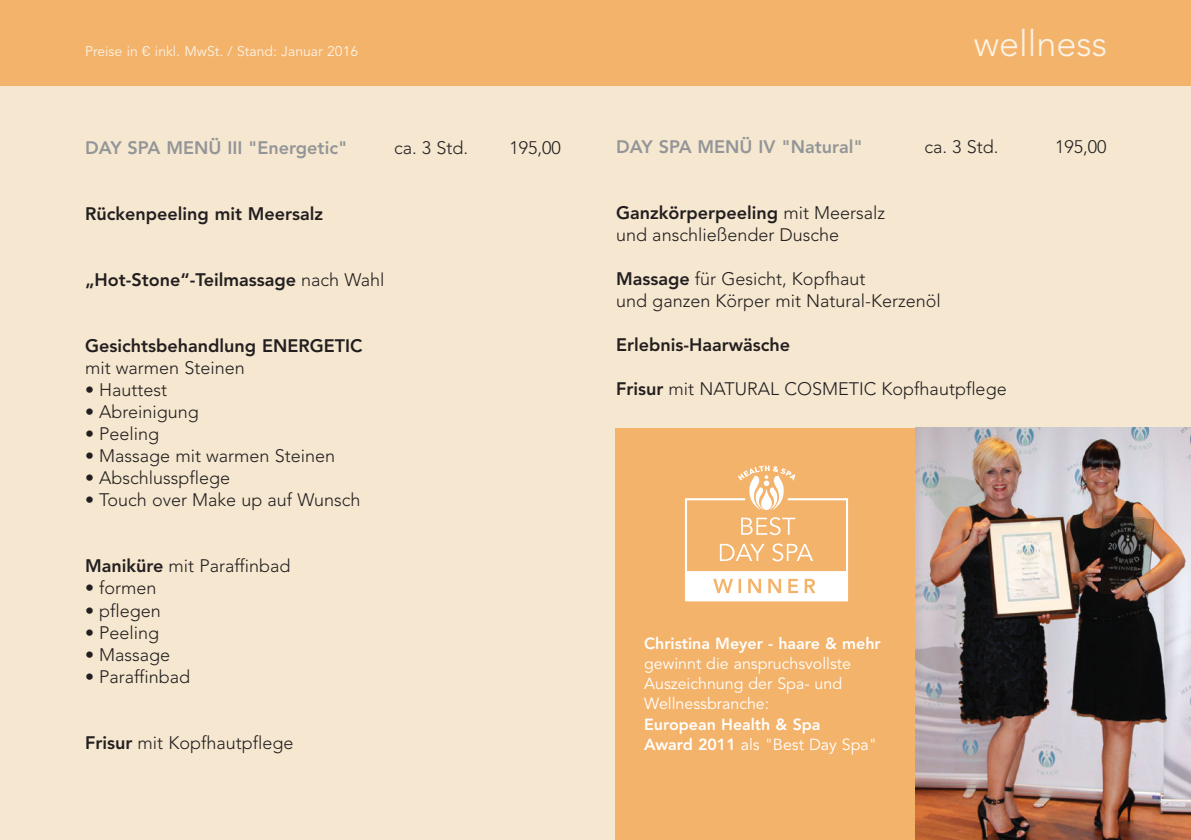
<style>
.page{position:relative;width:1191px;height:840px;background:#fff}
.page>*{position:absolute;margin:0;border:0;box-sizing:border-box;transform-origin:0 0}
.t1{font:300 36px "Avenir";color:#faf3e6}
.t2{font:300 18px/22px "Avenir";color:#231f20}
.t3{font:800 18px "Avenir";color:#231f20}
.t4{font:800 18px "Avenir";color:#939598}
.t5{font:800 16px/20px "Avenir";color:#fff}
.t6{font:16px/20px "Avenir";color:#fff}
.t7{font:14px "Avenir";color:#faf3e6}
.s1{font-family:"DIN"}
.s2{font-weight:300}
.s3{font-weight:800}
.s4{font-weight:400}
</style>
<div class="page">
<div style="left:0;top:0;width:1191px;height:839px;background:#f6e8d0"></div>
<div style="left:0;top:0;width:1191px;height:85px;background:#f4b36a"></div>
<div style="left:615px;top:427px;width:576px;height:412px;background:#f4b36a"></div>
<img style="left:915px;top:427px;width:276px;height:412px">
<svg style="left:685px;top:465px;width:163px;height:136px"></svg>
<p class="t7" style="left:85px;top:46px;width:275px">Preise in <span class="s1">€</span> inkl. MwSt. / Stand: Januar 2016</p>
<p class="t4" style="left:85px;top:140px;width:264px">DAY SPA MENÜ III "Energetic"</p>
<p class="t2" style="left:394px;top:138px;width:76px">ca. 3 Std.</p>
<p class="t2" style="left:509px;top:138px;width:53px">195,00</p>
<p class="t3" style="left:85px;top:206px;width:240px">Rückenpeeling mit Meersalz</p>
<p class="t3" style="left:85px;top:272px;width:301px">„Hot-Stone“-Teilmassage <span class="s2">nach Wahl</span></p>
<p class="t3" style="left:85px;top:338px;width:279px">Gesichtsbehandlung ENERGETIC</p>
<p class="t2" style="left:85px;top:358px;width:161px">mit warmen Steinen</p>
<p class="t2" style="left:85px;top:380px;width:84px">• Hauttest</p>
<p class="t2" style="left:85px;top:402px;width:115px">• Abreinigung</p>
<p class="t2" style="left:85px;top:424px;width:76px">• Peeling</p>
<p class="t2" style="left:85px;top:446px;width:251px">• Massage mit warmen Steinen</p>
<p class="t2" style="left:85px;top:468px;width:147px">• Abschlusspflege</p>
<p class="t2" style="left:85px;top:490px;width:277px">• Touch over Make up auf Wunsch</p>
<p class="t2" style="left:85px;top:556px;width:207px"><span class="s3">Maniküre</span> mit Paraffinbad</p>
<p class="t2" style="left:85px;top:578px;width:73px">• formen</p>
<p class="t2" style="left:85px;top:600px;width:77px">• pflegen</p>
<p class="t2" style="left:85px;top:622px;width:76px">• Peeling</p>
<p class="t2" style="left:85px;top:644px;width:87px">• Massage</p>
<p class="t2" style="left:85px;top:666px;width:107px">• Paraffinbad</p>
<p class="t2" style="left:85px;top:732px;width:210px"><span class="s3">Frisur</span> mit Kopfhautpflege</p>
<h1 class="t1" style="left:973px;top:28px;width:135px">wellness</h1>
<p class="t4" style="left:616px;top:139px;width:248px">DAY SPA MENÜ IV "Natural"</p>
<p class="t2" style="left:924px;top:137px;width:76px">ca. 3 Std.</p>
<p class="t2" style="left:1055px;top:137px;width:53px">195,00</p>
<p class="t2" style="left:616px;top:203px;width:270px"><span class="s3">Ganzkörperpeeling</span> mit Meersalz und anschließender Dusche</p>
<p class="t2" style="left:616px;top:269px;width:326px"><span class="s3">Massage</span> für Gesicht, Kopfhaut<br>und ganzen Körper mit Natural-Kerzenöl</p>
<p class="t3" style="left:616px;top:337px;width:176px">Erlebnis-Haarwäsche</p>
<p class="t2" style="left:616px;top:379px;width:392px"><span class="s3">Frisur</span> mit NATURAL COSMETIC Kopfhautpflege</p>
<p class="t5" style="left:644px;top:634px;width:238px">Christina Meyer - haare &amp; mehr</p>
<p class="t6" style="left:644px;top:654px;width:208px">gewinnt die anspruchsvollste<br>Auszeichnung der Spa- und<br>Wellnessbranche:</p>
<p class="t5" style="left:644px;top:714px;width:234px">European Health &amp; Spa<br>Award 2011 <span class="s4">als "Best Day Spa"</span></p>
</div>
